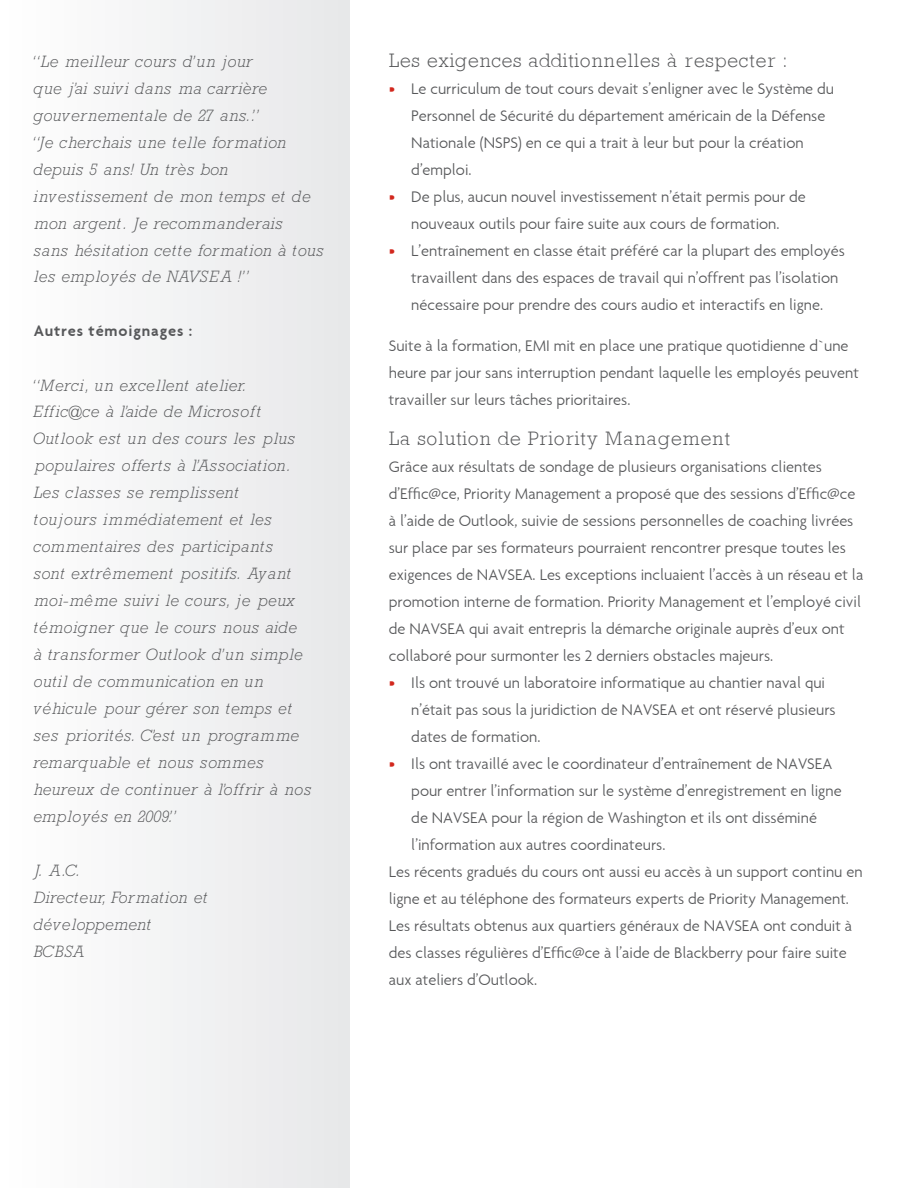
<style>
.page{position:relative;width:918px;height:1188px;background:#fff}
.page>*{position:absolute;margin:0;border:0;box-sizing:border-box;transform-origin:0 0}
.t1{font:300 19.5px "Priority Serif";letter-spacing:.05em;color:#57585a}
.t2{font:300 16.5px/27px "Priority Sans";color:#57585a}
.t3{font:italic 16.5px/27px "Astute Light SSK";letter-spacing:.05em;color:#57585a}
.t4{font:600 16.5px "Priority Sans";letter-spacing:.05em;color:#57585a}
.s1{color:#d2271d}
</style>
<div class="page">
<div style="left:1px;top:1px;width:348px;height:1187px;background:#f2f3f4"></div>
<p class="t3" style="left:34px;top:47px;width:292px">“Le meilleur cours d’un jour<br>que j’ai suivi dans ma carrière gouvernementale de 27 ans..”<br>“Je cherchais une telle formation depuis 5 ans! Un très bon investissement de mon temps et de mon argent. Je recommanderais<br>sans hésitation cette formation à tous les employés de NAVSEA !”</p>
<p class="t4" style="left:34px;top:321px;width:160px">Autres témoignages :</p>
<p class="t3" style="left:34px;top:371px;width:279px">“Merci, un excellent atelier.<br>Effic@ce à l’aide de Microsoft<br>Outlook est un des cours les plus populaires offerts à l’Association.<br>Les classes se remplissent<br>toujours immédiatement et les commentaires des participants<br>sont extrêmement positifs. Ayant moi-même suivi le cours, je peux témoigner que le cours nous aide<br>à transformer Outlook d’un simple outil de communication en un véhicule pour gérer son temps et ses priorités. C’est un programme remarquable et nous sommes heureux de continuer à l’offrir à nos employés en 2009.”</p>
<p class="t3" style="left:34px;top:857px;width:176px">J. A.C.<br>Directeur, Formation et développement<br>BCBSA</p>
<p class="t1" style="left:389px;top:50px;width:400px">Les exigences additionnelles à respecter :</p>
<p class="t2" style="left:411px;top:75px;width:424px;text-indent:-23px"><span class="s1">•</span> Le curriculum de tout cours devait s’enligner avec le Système du Personnel de Sécurité du département américain de la Défense Nationale (NSPS) en ce qui a trait à leur but pour la création d’emploi.</p>
<p class="t2" style="left:389px;top:183px;width:419px;text-align:center"><span class="s1">•</span> De plus, aucun nouvel investissement n’était permis pour de nouveaux outils pour faire suite aux cours de formation.</p>
<p class="t2" style="left:411px;top:237px;width:435px;text-indent:-23px"><span class="s1">•</span> L’entraînement en classe était préféré car la plupart des employés travaillent dans des espaces de travail qui n’offrent pas l’isolation nécessaire pour prendre des cours audio et interactifs en ligne.</p>
<p class="t2" style="left:389px;top:332px;width:472px">Suite à la formation, EMI mit en place une pratique quotidienne d`une heure par jour sans interruption pendant laquelle les employés peuvent travailler sur leurs tâches prioritaires.</p>
<p class="t1" style="left:389px;top:428px;width:343px">La solution de Priority Management</p>
<p class="t2" style="left:389px;top:453px;width:476px">Grâce aux résultats de sondage de plusieurs organisations clientes d’Effic@ce, Priority Management a proposé que des sessions d’Effic@ce à l’aide de Outlook, suivie de sessions personnelles de coaching livrées sur place par ses formateurs pourraient rencontrer presque toutes les exigences de NAVSEA. Les exceptions incluaient l’accès à un réseau et la promotion interne de formation. Priority Management et l’employé civil de NAVSEA qui avait entrepris la démarche originale auprès d’eux ont collaboré pour surmonter les 2 derniers obstacles majeurs.</p>
<p class="t2" style="left:411px;top:669px;width:426px;text-indent:-23px"><span class="s1">•</span> Ils ont trouvé un laboratoire informatique au chantier naval qui n’était pas sous la juridiction de NAVSEA et ont réservé plusieurs dates de formation.</p>
<p class="t2" style="left:389px;top:750px;width:445px"><span class="s1">•</span> Ils ont travaillé avec le coordinateur d’entraînement de NAVSEA</p>
<p class="t2" style="left:411px;top:777px;width:432px">pour entrer l’information sur le système d’enregistrement en ligne</p>
<p class="t2" style="left:411px;top:804px;width:407px">de NAVSEA pour la région de Washington et ils ont disséminé</p>
<p class="t2" style="left:411px;top:831px;width:256px">l’information aux autres coordinateurs.</p>
<p class="t2" style="left:389px;top:858px;width:475px">Les récents gradués du cours ont aussi eu accès à un support continu en</p>
<p class="t2" style="left:389px;top:885px;width:462px">ligne et au téléphone des formateurs experts de Priority Management.</p>
<p class="t2" style="left:389px;top:912px;width:465px">Les résultats obtenus aux quartiers généraux de NAVSEA ont conduit à</p>
<p class="t2" style="left:389px;top:939px;width:459px">des classes régulières d’Effic@ce à l’aide de Blackberry pour faire suite</p>
<p class="t2" style="left:389px;top:966px;width:150px">aux ateliers d’Outlook.</p>
</div>
